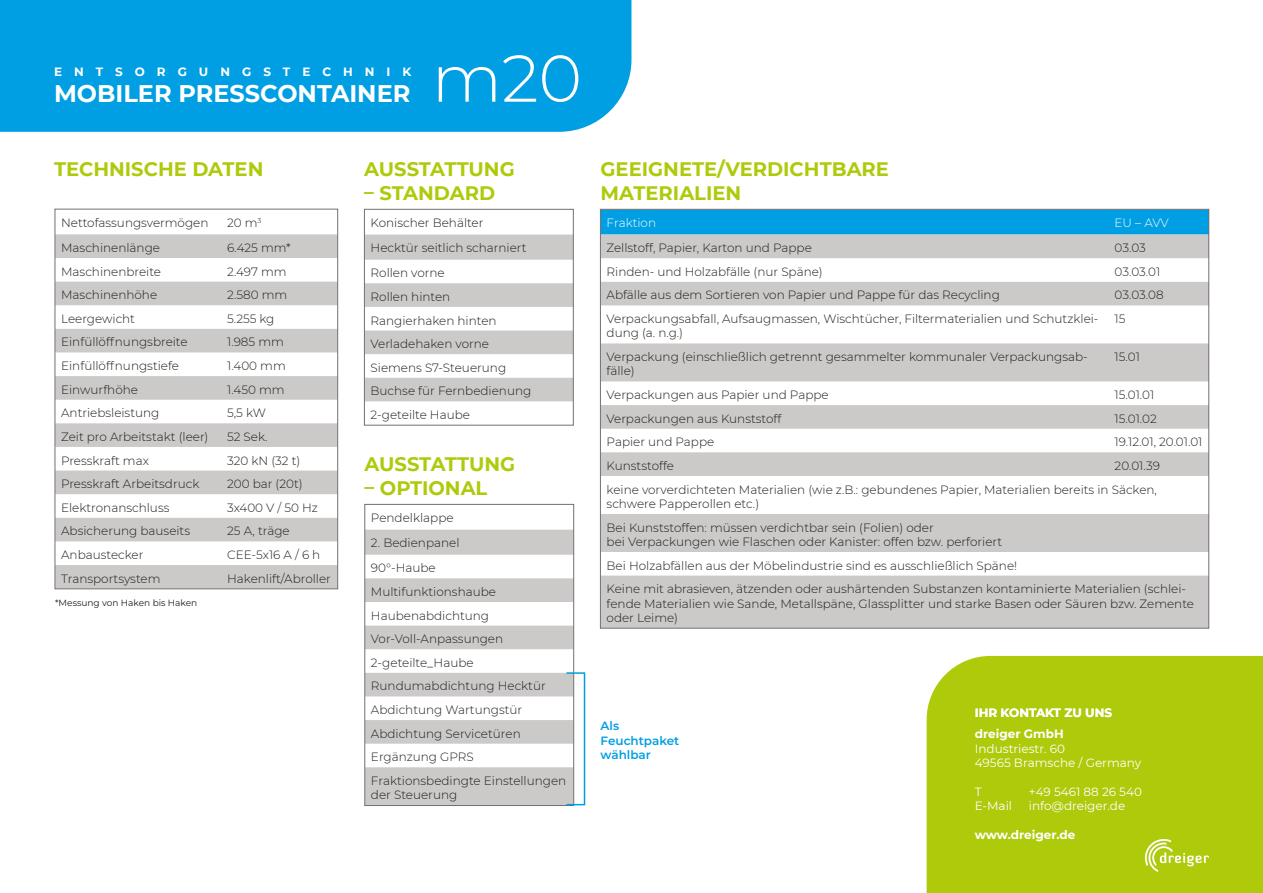
<style>
.page{position:relative;width:1263px;height:893px;background:#fff}
.page>*{position:absolute;margin:0;border:0;box-sizing:border-box;transform-origin:0 0}
.t1{font:300 66px "Montserrat";color:#fff}
.t2{font:700 24px "Montserrat";color:#fff}
.t3{font:700 19.5px "Montserrat";color:#afca0b}
.t4{font:300 12px/14.4px "Montserrat";color:#1d1d1b}
.t5{font:100 12px/14.4px "Montserrat";color:#1d1d1b}
.t6{font:12px "Montserrat";color:#fff}
.t7{font:700 12px "Montserrat";color:#fff}
.t8{font:600 12px "Montserrat";color:#009fe3}
.t9{font:700 12px "Montserrat";letter-spacing:1em;color:#fff}
.t10{font:300 12px "Montserrat";color:#fff}
.t11{font:100 9px "Montserrat";color:#1d1d1b}
</style>
<div class="page">
<div style="left:0;top:0;width:631px;height:132px;background:#009fe3"></div>
<div style="left:927px;top:656px;width:336px;height:237px;background:#afca0b"></div>
<svg style="left:1145px;top:839px;width:64px;height:33px;background:#bed43b"></svg>
<svg style="left:57px;top:234px;width:279px;height:353px;fill:#ccc9c9"></svg>
<div style="left:55px;top:209px;width:283px;height:380px;border:1px solid #736f70"></div>
<svg style="left:366px;top:235px;width:205px;height:166px"></svg>
<div style="left:364px;top:209px;width:209px;height:216px;border:1px solid #736f70"></div>
<div style="left:602px;top:211px;width:605px;height:24px;background:#009fe3"></div>
<svg style="left:602px;top:235px;width:605px;height:391px;fill:#ccc9c9"></svg>
<svg style="left:367px;top:530px;width:205px;height:274px;fill:#ccc9c9"></svg>
<div style="left:365px;top:504px;width:209px;height:302px;border:1px solid #736f70"></div>
<div style="left:566px;top:672px;width:19px;height:133px;border:2px solid #009fe3"></div>
<p class="t9" style="left:54px;top:63px;width:359px">ENTSORGUNGSTECHNIK</p>
<p class="t2" style="left:54px;top:76px;width:358px">MOBILER PRESSCONTAINER</p>
<p class="t1" style="left:432px;top:33px;width:152px">m20</p>
<p class="t3" style="left:54px;top:155px;width:211px">TECHNISCHE DATEN</p>
<p class="t3" style="left:364px;top:155px;width:152px">AUSSTATTUNG</p>
<p class="t3" style="left:364px;top:179px;width:132px">– STANDARD</p>
<p class="t4" style="left:61px;top:215px;width:149px">Nettofassungsvermögen</p>
<p class="t4" style="left:227px;top:215px;width:36px">20 m<sup>3</sup></p>
<p class="t4" style="left:61px;top:240px;width:100px">Maschinenlänge</p>
<p class="t4" style="left:227px;top:240px;width:65px">6.425 mm*</p>
<p class="t4" style="left:61px;top:264px;width:101px">Maschinenbreite</p>
<p class="t4" style="left:227px;top:264px;width:61px">2.497 mm</p>
<p class="t4" style="left:61px;top:287px;width:98px">Maschinenhöhe</p>
<p class="t4" style="left:227px;top:287px;width:62px">2.580 mm</p>
<p class="t4" style="left:61px;top:311px;width:75px">Leergewicht</p>
<p class="t4" style="left:227px;top:311px;width:49px">5.255 kg</p>
<p class="t4" style="left:61px;top:335px;width:128px">Einfüllöffnungsbreite</p>
<p class="t4" style="left:227px;top:335px;width:58px">1.985 mm</p>
<p class="t4" style="left:61px;top:358px;width:119px">Einfüllöffnungstiefe</p>
<p class="t4" style="left:227px;top:358px;width:60px">1.400 mm</p>
<p class="t4" style="left:61px;top:382px;width:78px">Einwurfhöhe</p>
<p class="t4" style="left:227px;top:382px;width:59px">1.450 mm</p>
<p class="t4" style="left:61px;top:405px;width:100px">Antriebsleistung</p>
<p class="t4" style="left:227px;top:405px;width:40px">5,5 kW</p>
<p class="t4" style="left:61px;top:429px;width:149px">Zeit pro Arbeitstakt (leer)</p>
<p class="t4" style="left:227px;top:429px;width:42px">52 Sek.</p>
<p class="t4" style="left:61px;top:453px;width:89px">Presskraft max</p>
<p class="t4" style="left:227px;top:453px;width:75px">320 kN (32 t)</p>
<p class="t4" style="left:61px;top:476px;width:140px">Presskraft Arbeitsdruck</p>
<p class="t4" style="left:227px;top:476px;width:77px">200 bar (20t)</p>
<p class="t4" style="left:61px;top:500px;width:110px">Elektronanschluss</p>
<p class="t4" style="left:227px;top:500px;width:92px">3x400 V / 50 Hz</p>
<p class="t4" style="left:61px;top:524px;width:130px">Absicherung bauseits</p>
<p class="t4" style="left:227px;top:524px;width:64px">25 A, träge</p>
<p class="t4" style="left:61px;top:547px;width:84px">Anbaustecker</p>
<p class="t4" style="left:227px;top:547px;width:95px">CEE-5x16 A / 6 h</p>
<p class="t4" style="left:61px;top:571px;width:101px">Transportsystem</p>
<p class="t4" style="left:227px;top:571px;width:105px">Hakenlift/Abroller</p>
<p class="t11" style="left:55px;top:597px;width:144px">*Messung von Haken bis Haken</p>
<p class="t4" style="left:371px;top:215px;width:114px">Konischer Behälter</p>
<p class="t4" style="left:371px;top:240px;width:157px">Hecktür seitlich scharniert</p>
<p class="t4" style="left:371px;top:265px;width:76px">Rollen vorne</p>
<p class="t4" style="left:371px;top:289px;width:81px">Rollen hinten</p>
<p class="t4" style="left:371px;top:313px;width:128px">Rangierhaken hinten</p>
<p class="t4" style="left:371px;top:336px;width:120px">Verladehaken vorne</p>
<p class="t4" style="left:371px;top:360px;width:137px">Siemens S7-Steuerung</p>
<p class="t4" style="left:371px;top:384px;width:162px">Buchse für Fernbedienung</p>
<p class="t4" style="left:371px;top:407px;width:101px">2-geteilte Haube</p>
<p class="t3" style="left:365px;top:450px;width:152px">AUSSTATTUNG</p>
<p class="t3" style="left:365px;top:474px;width:124px">– OPTIONAL</p>
<p class="t4" style="left:371px;top:510px;width:84px">Pendelklappe</p>
<p class="t4" style="left:371px;top:535px;width:90px">2. Bedienpanel</p>
<p class="t4" style="left:371px;top:560px;width:66px">90°-Haube</p>
<p class="t4" style="left:371px;top:584px;width:127px">Multifunktionshaube</p>
<p class="t4" style="left:371px;top:608px;width:120px">Haubenabdichtung</p>
<p class="t4" style="left:371px;top:631px;width:134px">Vor-Voll-Anpassungen</p>
<p class="t4" style="left:371px;top:655px;width:104px">2-geteilte_Haube</p>
<p class="t4" style="left:371px;top:679px;width:176px">Rundumabdichtung Hecktür</p>
<p class="t4" style="left:371px;top:702px;width:153px">Abdichtung Wartungstür</p>
<p class="t4" style="left:371px;top:726px;width:151px">Abdichtung Servicetüren</p>
<p class="t4" style="left:371px;top:749px;width:104px">Ergänzung GPRS</p>
<p class="t4" style="left:371px;top:773px;width:197px">Fraktionsbedingte Einstellungen der Steuerung</p>
<p class="t3" style="left:601px;top:155px;width:290px">GEEIGNETE/VERDICHTBARE</p>
<p class="t3" style="left:601px;top:179px;width:142px">MATERIALIEN</p>
<p class="t10" style="left:607px;top:215px;width:51px">Fraktion</p>
<p class="t10" style="left:1114px;top:215px;width:56px">EU – AVV</p>
<p class="t4" style="left:607px;top:240px;width:207px">Zellstoff, Papier, Karton und Pappe</p>
<p class="t4" style="left:1114px;top:240px;width:33px">03.03</p>
<p class="t4" style="left:607px;top:264px;width:218px">Rinden- und Holzabfälle (nur Späne)</p>
<p class="t4" style="left:1114px;top:264px;width:47px">03.03.01</p>
<p class="t4" style="left:607px;top:288px;width:395px">Abfälle aus dem Sortieren von Papier und Pappe für das Recycling</p>
<p class="t4" style="left:1114px;top:288px;width:50px">03.03.08</p>
<p class="t4" style="left:607px;top:311px;width:493px">Verpackungsabfall, Aufsaugmassen, Wischtücher, Filtermaterialien und Schutzklei&shy;dung (a. n.g.)</p>
<p class="t4" style="left:1114px;top:311px;width:12px">15</p>
<p class="t4" style="left:607px;top:349px;width:483px">Verpackung (einschließlich getrennt gesammelter kommunaler Verpackungsab&shy;fälle)</p>
<p class="t4" style="left:1114px;top:349px;width:27px">15.01</p>
<p class="t4" style="left:607px;top:387px;width:224px">Verpackungen aus Papier und Pappe</p>
<p class="t4" style="left:1114px;top:387px;width:41px">15.01.01</p>
<p class="t4" style="left:607px;top:411px;width:176px">Verpackungen aus Kunststoff</p>
<p class="t4" style="left:1114px;top:411px;width:44px">15.01.02</p>
<p class="t4" style="left:607px;top:434px;width:109px">Papier und Pappe</p>
<p class="t4" style="left:1114px;top:434px;width:89px">19.12.01, 20.01.01</p>
<p class="t4" style="left:607px;top:458px;width:69px">Kunststoffe</p>
<p class="t4" style="left:1114px;top:458px;width:47px">20.01.39</p>
<p class="t4" style="left:607px;top:482px;width:552px">keine vorverdichteten Materialien (wie z.B.: gebundenes Papier, Materialien bereits in Säcken,</p>
<p class="t4" style="left:607px;top:496px;width:154px">schwere Papperollen etc.)</p>
<p class="t4" style="left:607px;top:520px;width:397px">Bei Kunststoffen: müssen verdichtbar sein (Folien) oder<br>bei Verpackungen wie Flaschen oder Kanister: offen bzw. perforiert</p>
<p class="t4" style="left:607px;top:558px;width:412px">Bei Holzabfällen aus der Möbelindustrie sind es ausschließlich Späne!</p>
<p class="t5" style="left:607px;top:581px;width:589px">Keine mit abrasieven, ätzenden oder aushärtenden Substanzen kontaminierte Materialien (schlei&shy;fende Materialien wie Sande, Metallspäne, Glassplitter und starke Basen oder Säuren bzw. Zemente oder Leime)</p>
<p class="t8" style="left:601px;top:717px;width:20px">Als</p>
<p class="t8" style="left:601px;top:732px;width:80px">Feuchtpaket</p>
<p class="t8" style="left:601px;top:746px;width:52px">wählbar</p>
<p class="t7" style="left:975px;top:704px;width:139px">IHR KONTAKT ZU UNS</p>
<p class="t7" style="left:975px;top:725px;width:90px">dreiger GmbH</p>
<p class="t6" style="left:975px;top:740px;width:92px">Industriestr. 60</p>
<p class="t6" style="left:975px;top:754px;width:168px">49565 Bramsche / Germany</p>
<p class="t6" style="left:975px;top:783px;width:8px">T</p>
<p class="t6" style="left:1029px;top:783px;width:115px">+49 5461 88 26 540</p>
<p class="t6" style="left:975px;top:798px;width:39px">E-Mail</p>
<p class="t6" style="left:1029px;top:798px;width:98px">info@dreiger.de</p>
<p class="t7" style="left:975px;top:826px;width:102px">www.dreiger.de</p>
</div>
